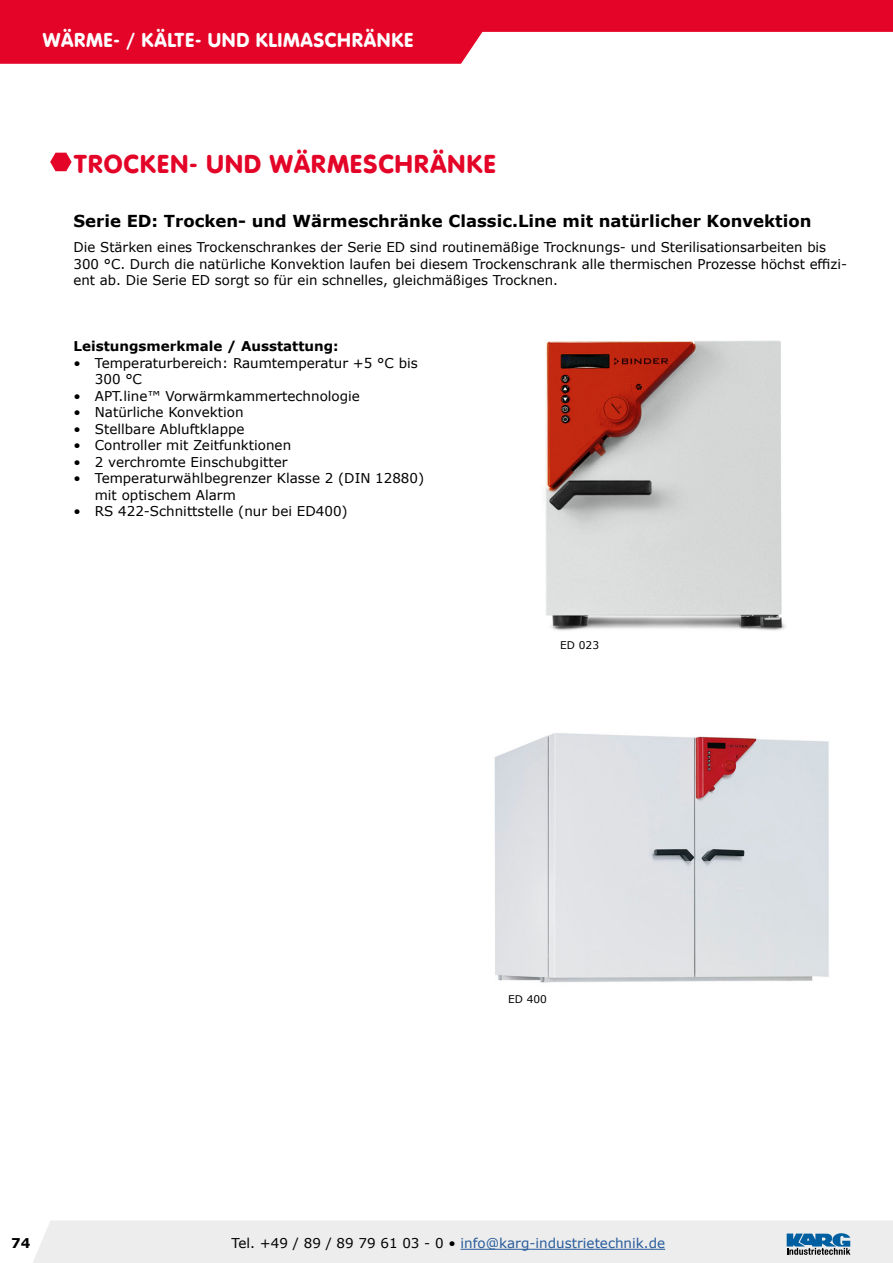
<style>
.page{position:relative;width:893px;height:1263px;background:#fff}
.page>*{position:absolute;margin:0;border:0;box-sizing:border-box;transform-origin:0 0}
._08_Produktheadline{font:27px "VAG Round";color:#e40428}
.t1{font:21px "VAG Round";color:#fff}
._08_Unterüberschrift{font:700 16.5px "Verdana";color:#000}
._08_Fließtext{font:13.5px/16.5px "Verdana";color:#000}
.t2{font:13.5px "Verdana";color:#275b9b}
._08_Eigenschaften{font:700 13.5px "Verdana";color:#000}
._08_Tabelleninhalt_l{font:10.65px "Verdana";color:#000}
.s1{color:#000}
</style>
<div class="page">
<svg style="left:50px;top:153px;width:22px;height:18px"></svg>
<svg style="left:0;top:0;width:893px;height:64px;fill:#e40428"></svg>
<div style="left:33px;top:1221px;width:860px;height:42px;background:#ededed"></div>
<hr style="left:460px;top:1249px;width:205px;height:1px;background:#275b9b">
<img style="left:545px;top:340px;width:241px;height:291px">
<img style="left:494px;top:733px;width:335px;height:250px">
<h2 class="t1" style="left:43px;top:28px;width:373px">WÄRME- / KÄLTE- UND KLIMASCHRÄNKE</h2>
<p class="_08_Produktheadline" style="left:74px;top:149px;width:424px">TROCKEN- UND WÄRMESCHRÄNKE</p>
<p class="_08_Unterüberschrift" style="left:74px;top:210px;width:739px">Serie ED: Trocken- und Wärmeschränke Classic.Line mit natürlicher Konvektion</p>
<p class="_08_Fließtext" style="left:74px;top:239px;width:775px">Die Stärken eines Trockenschrankes der Serie ED sind routinemäßige Trocknungs- und Sterilisationsarbeiten bis<br>300 °C. Durch die natürliche Konvektion laufen bei diesem Trockenschrank alle thermischen Prozesse höchst effizi&shy;ent ab. Die Serie ED sorgt so für ein schnelles, gleichmäßiges Trocknen.</p>
<p class="_08_Eigenschaften" style="left:74px;top:337px;width:267px">Leistungsmerkmale / Ausstattung:</p>
<p class="_08_Fließtext" style="left:95px;top:354px;width:325px;text-indent:-21px">• Temperaturbereich: Raumtemperatur +5 °C bis<br>300 °C</p>
<p class="_08_Fließtext" style="left:74px;top:387px;width:288px">• APT.line™ Vorwärmkammertechnologie</p>
<p class="_08_Fließtext" style="left:74px;top:404px;width:172px">• Natürliche Konvektion</p>
<p class="_08_Fließtext" style="left:74px;top:420px;width:172px">• Stellbare Abluftklappe</p>
<p class="_08_Fließtext" style="left:74px;top:437px;width:219px">• Controller mit Zeitfunktionen</p>
<p class="_08_Fließtext" style="left:74px;top:453px;width:215px">• 2 verchromte Einschubgitter</p>
<p class="_08_Fließtext" style="left:95px;top:470px;width:331px;text-indent:-21px">• Temperaturwählbegrenzer Klasse 2 (DIN 12880) mit optischem Alarm</p>
<p class="_08_Fließtext" style="left:74px;top:503px;width:276px">• RS 422-Schnittstelle (nur bei ED400)</p>
<p class="_08_Tabelleninhalt_l" style="left:560px;top:637px;width:40px">ED 023</p>
<p class="_08_Tabelleninhalt_l" style="left:508px;top:992px;width:40px">ED 400</p>
<p class="_08_Eigenschaften" style="left:11px;top:1233px;width:21px">74</p>
<p class="t2" style="left:232px;top:1234px;width:435px"><span class="s1">Tel. +49 / 89 / 89 79 61 03 - 0 •</span> info@karg-industrietechnik.de</p>
</div>
